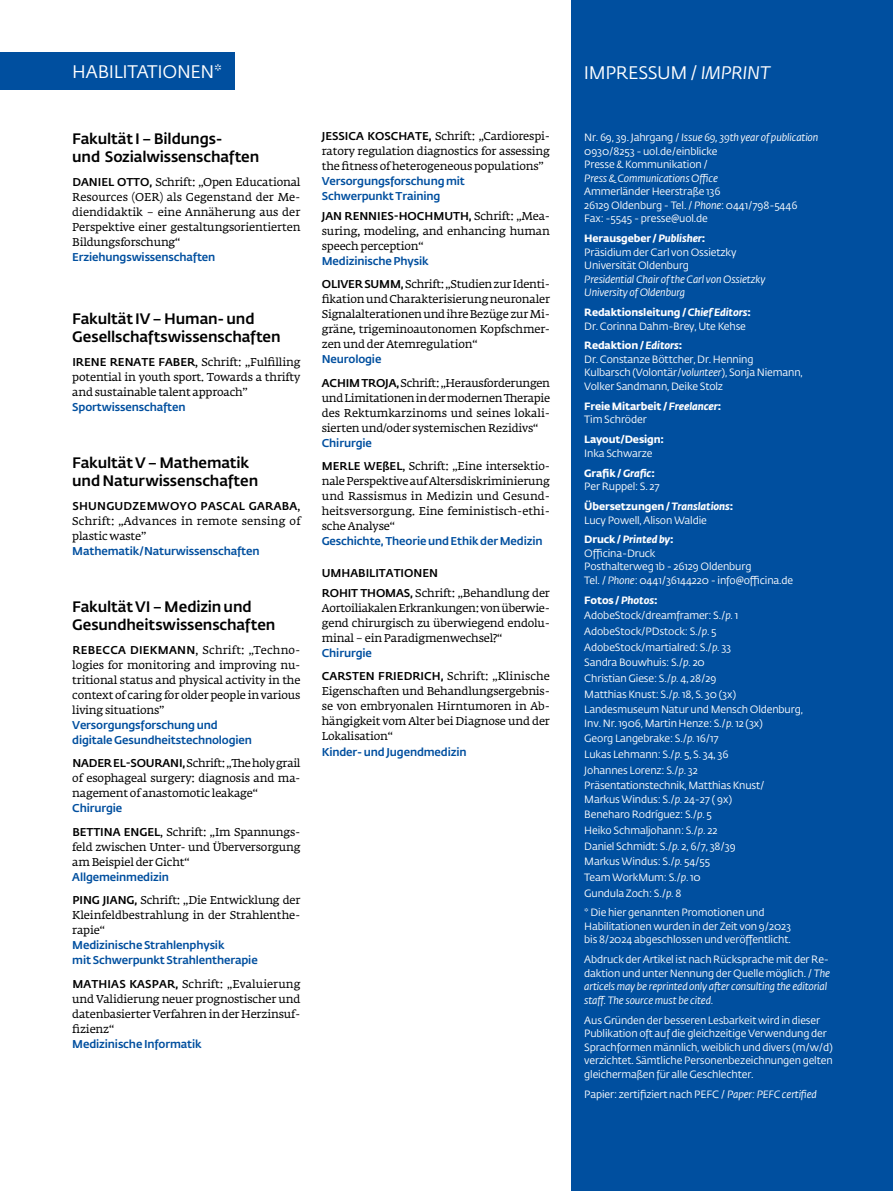
<style>
.page{position:relative;width:893px;height:1191px;background:#fff}
.page>*{position:absolute;margin:0;border:0;box-sizing:border-box;transform-origin:0 0}
.t1{font:18px "Fedra Sans Std";letter-spacing:-.02em;color:#fff}
.t2{font:500 15px/18px "Fedra Sans Std";letter-spacing:-.01em;color:#000}
.t3{font:11.25px/15px "Fedra Serif A Std";letter-spacing:-.015em;color:#000;text-align:justify}
.t4{font:500 11.25px/15px "Fedra Sans Std";letter-spacing:-.01em;color:#004f9f}
.t5{font:500 11.25px "Fedra Sans Std";color:#000}
.t6{font:11.25px/15px "Fedra Serif A Std";letter-spacing:.015em;color:#000}
.t7{font:500 11.25px "Fedra Sans Std";letter-spacing:.025em;color:#000}
.t8{font:10.5px/13.5px "Fedra Sans Std";letter-spacing:-.015em;color:#fff}
.t9{font:700 10.5px/13.5px "Fedra Sans Std";letter-spacing:-.01em;color:#fff}
.t10{font:italic 10.5px/13.5px "Fedra Sans Std";letter-spacing:-.015em;color:#fff}
.s1{font-family:"Fedra Sans Std";font-weight:500}
.s2{font-family:"Fedra Serif A Std";font-weight:400}
.s3{font-style:italic}
.s4{font-weight:700}
.s5{font-weight:700;font-style:italic}
.s6{font-weight:400}
</style>
<div class="page">
<div style="left:571px;top:0;width:322px;height:1191px;background:#004f9f"></div>
<div style="left:0;top:53px;width:235px;height:37px;background:#004f9f"></div>
<h1 class="t1" style="left:72px;top:61px;width:151px">HABILITATIONEN*</h1>
<h2 class="t2" style="left:72px;top:130px;width:189px">Fakultät I – Bildungs-<br>und Sozialwissenschaften</h2>
<p class="t3" style="left:72px;top:175px;width:230px"><span class="s1">DANIEL OTTO,</span> Schrift: „Open Educational Resources (OER) als Gegenstand der Me&shy;diendidaktik – eine Annäherung aus der Perspektive einer gestaltungsorientierten Bildungsforschung“</p>
<p class="t4" style="left:72px;top:249px;width:145px">Erziehungswissenschaften</p>
<h2 class="t2" style="left:72px;top:310px;width:210px">Fakultät IV – Human- und<br>Gesellschaftswissenschaften</h2>
<p class="t3" style="left:72px;top:355px;width:230px"><span class="s1">IRENE RENATE FABER</span>, Schrift: „Fulfilling potential in youth sport. Towards a thrifty and sustainable talent approach”</p>
<p class="t4" style="left:72px;top:399px;width:115px">Sportwissenschaften</p>
<h2 class="t2" style="left:72px;top:454px;width:187px">Fakultät V – Mathematik und Naturwissenschaften</h2>
<p class="t7" style="left:72px;top:499px;width:230px">SHUNGUDZEMWOYO PASCAL GARABA<span class="s2">,</span></p>
<p class="t6" style="left:72px;top:514px;width:230px">Schrift: „Advances in remote sensing of plastic waste”</p>
<p class="t4" style="left:72px;top:543px;width:189px">Mathematik/Naturwissenschaften</p>
<h2 class="t2" style="left:72px;top:598px;width:205px">Fakultät VI – Medizin und<br>Gesundheitswissenschaften</h2>
<p class="t3" style="left:72px;top:643px;width:230px"><span class="s1">REBECCA DIEKMANN</span>, Schrift: „Techno&shy;logies for monitoring and improving nu&shy;tritional status and physical activity in the context of caring for older people in various living situations”</p>
<p class="t4" style="left:72px;top:717px;width:181px">Versorgungsforschung und digitale Gesundheitstechnologien</p>
<p class="t3" style="left:72px;top:756px;width:230px"><span class="s1">NADER EL-SOURANI,</span> Schrift: „The holy grail of esophageal surgery: diagnosis and ma&shy;nagement of anastomotic leakage“</p>
<p class="t4" style="left:72px;top:801px;width:52px">Chirurgie</p>
<p class="t3" style="left:72px;top:825px;width:230px"><span class="s1">BETTINA ENGEL</span>, Schrift: „Im Spannungs&shy;feld zwischen Unter- und Überversorgung am Beispiel der Gicht“</p>
<p class="t4" style="left:72px;top:869px;width:98px">Allgemeinmedizin</p>
<p class="t3" style="left:72px;top:893px;width:230px"><span class="s1">PING JIANG,</span> Schrift: „Die Entwicklung der Kleinfeldbestrahlung in der Strahlenthe&shy;rapie“</p>
<p class="t4" style="left:72px;top:938px;width:187px">Medizinische Strahlenphysik<br>mit Schwerpunkt Strahlentherapie</p>
<p class="t3" style="left:72px;top:977px;width:230px"><span class="s1">MATHIAS KASPAR,</span> Schrift: „Evaluierung und Validierung neuer prognostischer und datenbasierter Verfahren in der Herzinsuf&shy;fizienz“</p>
<p class="t4" style="left:72px;top:1036px;width:131px">Medizinische Informatik</p>
<p class="t3" style="left:322px;top:130px;width:230px"><span class="s1">JESSICA KOSCHATE,</span> Schrift: „Cardiorespi&shy;ratory regulation diagnostics for assessing the fitness of heterogeneous populations”</p>
<p class="t4" style="left:322px;top:174px;width:145px">Versorgungsforschung mit<br>Schwerpunkt Training</p>
<p class="t5" style="left:322px;top:209px;width:230px">JAN RENNIES-HOCHMUTH, <span class="s2">Schrift: „Mea-</span></p>
<p class="t3" style="left:322px;top:224px;width:230px">suring, modeling, and enhancing human speech perception“</p>
<p class="t4" style="left:322px;top:253px;width:108px">Medizinische Physik</p>
<p class="t3" style="left:322px;top:278px;width:230px"><span class="s1">OLIVER SUMM,</span> Schrift: „Studien zur Identi&shy;fikation und Charakterisierung neuronaler Signalalterationen und ihre Bezüge zur Mi&shy;gräne, trigeminoautonomen Kopfschmer&shy;zen und der Atemregulation“</p>
<p class="t4" style="left:322px;top:352px;width:61px">Neurologie</p>
<p class="t3" style="left:322px;top:376px;width:230px"><span class="s1">ACHIM TROJA,</span> Schrift: „Herausforderungen und Limitationen in der modernen Therapie des Rektumkarzinoms und seines lokali&shy;sierten und/oder systemischen Rezidivs“</p>
<p class="t4" style="left:322px;top:435px;width:52px">Chirurgie</p>
<p class="t3" style="left:322px;top:460px;width:230px"><span class="s1">MERLE WEßEL</span>, Schrift: „Eine intersektio&shy;nale Perspektive auf Altersdiskriminierung und Rassismus in Medizin und Gesund&shy;heitsversorgung. Eine feministisch-ethi&shy;sche Analyse“</p>
<p class="t4" style="left:322px;top:534px;width:222px">Geschichte, Theorie und Ethik der Medizin</p>
<p class="t5" style="left:322px;top:566px;width:118px">UMHABILITATIONEN</p>
<p class="t3" style="left:322px;top:586px;width:230px"><span class="s1">ROHIT THOMAS,</span> Schrift: „Behandlung der Aortoiliakalen Erkrankungen: von überwie&shy;gend chirurgisch zu überwiegend endolu&shy;minal – ein Paradigmenwechsel?“</p>
<p class="t4" style="left:322px;top:645px;width:52px">Chirurgie</p>
<p class="t3" style="left:322px;top:669px;width:230px"><span class="s1">CARSTEN FRIEDRICH,</span> Schrift: „Klinische Eigenschaften und Behandlungsergebnis&shy;se von embryonalen Hirntumoren in Ab&shy;hängigkeit vom Alter bei Diagnose und der Lokalisation“</p>
<p class="t4" style="left:322px;top:744px;width:146px">Kinder- und Jugendmedizin</p>
<h1 class="t1" style="left:584px;top:62px;width:188px">IMPRESSUM / <span class="s3">IMPRINT</span></h1>
<p class="t8" style="left:584px;top:131px;width:236px">Nr. 69, 39. Jahrgang / <span class="s3">Issue 69, 39th year of publication<br></span>0930/8253 - uol.de/einblicke<br>Presse &amp; Kommunikation /</p>
<p class="t10" style="left:584px;top:171px;width:135px">Press &amp; Communications Office</p>
<p class="t8" style="left:584px;top:185px;width:215px">Ammerländer Heerstraße 136<br>26129 Oldenburg - Tel. / <span class="s3">Phone</span>: 0441/798-5446<br>Fax: -5545 - presse@uol.de</p>
<p class="t8" style="left:584px;top:232px;width:154px"><span class="s4">Herausgeber /</span> <span class="s5">Publisher</span><span class="s4">:<br></span>Präsidium der Carl von Ossietzky<br>Universität Oldenburg</p>
<p class="t10" style="left:584px;top:272px;width:183px">Presidential Chair of the Carl von Ossietzky<br>University of Oldenburg</p>
<p class="t8" style="left:584px;top:306px;width:168px"><span class="s4">Redaktionsleitung /</span> <span class="s5">Chief Editors</span><span class="s4">:<br></span>Dr. Corinna Dahm-Brey, Ute Kehse</p>
<p class="t8" style="left:584px;top:339px;width:220px"><span class="s4">Redaktion /</span> <span class="s5">Editors</span><span class="s4">:<br></span>Dr. Constanze Böttcher, Dr. Henning<br>Kulbarsch (Volontär/<span class="s3">volunteer</span>), Sonja Niemann, Volker Sandmann, Deike Stolz</p>
<p class="t9" style="left:584px;top:399px;width:139px">Freie Mitarbeit / <span class="s3">Freelancer</span>:<br><span class="s6">Tim Schröder</span></p>
<p class="t9" style="left:584px;top:433px;width:81px">Layout/Design:</p>
<p class="t8" style="left:584px;top:443px;width:72px;line-height:20px">Inka Schwarze<br><span class="s4">Grafik /</span> <span class="s5">Grafic</span><span class="s4">:</span></p>
<p class="t9" style="left:584px;top:476px;width:151px;line-height:20px"><span class="s6">Per Ruppel: S. 27<br></span>Übersetzungen / <span class="s3">Translations</span>:</p>
<p class="t8" style="left:584px;top:510px;width:124px;line-height:20px">Lucy Powell, Alison Waldie<br><span class="s4">Druck /</span> <span class="s5">Printed by</span><span class="s4">:</span></p>
<p class="t8" style="left:584px;top:546px;width:211px">Officina-Druck<br>Posthalterweg 1b - 26129 Oldenburg<br>Tel. / <span class="s3">Phone</span>: 0441/36144220 - info@officina.de</p>
<p class="t8" style="left:584px;top:592px;width:220px;line-height:15.6px"><span class="s4">Fotos /</span> <span class="s5">Photos</span><span class="s4">:<br></span>AdobeStock/dreamframer: S./<span class="s3">p.</span> 1<br>AdobeStock/PDstock: S./<span class="s3">p.</span> 5<br>AdobeStock/martialred: S./<span class="s3">p.</span> 33<br>Sandra Bouwhuis: S./<span class="s3">p.</span> 20<br>Christian Giese: S./<span class="s3">p.</span> 4, 28/29<br>Matthias Knust: S./<span class="s3">p.</span> 18, S. 30 (3x)<br>Landesmuseum Natur und Mensch Oldenburg,</p>
<p class="t8" style="left:584px;top:715px;width:182px;line-height:15.6px">Inv. Nr. 1906, Martin Henze: S./<span class="s3">p.</span> 12 (3x)<br>Georg Langebrake: S./<span class="s3">p.</span> 16/17<br>Lukas Lehmann: S./<span class="s3">p.</span> 5, S. 34, 36<br>Johannes Lorenz: S./<span class="s3">p.</span> 32<br>Präsentationstechnik, Matthias Knust/</p>
<p class="t8" style="left:584px;top:791px;width:153px;line-height:15.6px">Markus Windus: S./<span class="s3">p.</span> 24-27 ( 9x)<br>Beneharo Rodríguez: S./<span class="s3">p.</span> 5<br>Heiko Schmaljohann: S./<span class="s3">p.</span> 22<br>Daniel Schmidt: S./<span class="s3">p.</span> 2, 6/7, 38/39<br>Markus Windus: S./<span class="s3">p.</span> 54/55<br>Team WorkMum: S./<span class="s3">p.</span> 10<br>Gundula Zoch: S./<span class="s3">p.</span> 8</p>
<p class="t8" style="left:584px;top:906px;width:208px">* Die hier genannten Promotionen und<br>Habilitationen wurden in der Zeit von 9/2023 bis 8/2024 abgeschlossen und veröffentlicht.</p>
<p class="t8" style="left:584px;top:953px;width:247px">Abdruck der Artikel ist nach Rücksprache mit der Re&shy;daktion und unter Nennung der Quelle möglich. / <span class="s3">The articels may be reprinted only after consulting the editorial staff. The source must be cited.</span></p>
<p class="t8" style="left:584px;top:1013px;width:250px">Aus Gründen der besseren Lesbarkeit wird in dieser Publikation oft auf die gleichzeitige Verwendung der Sprachformen männlich, weiblich und divers (m/w/d) verzichtet. Sämtliche Personenbezeichnungen gelten gleichermaßen für alle Geschlechter.</p>
<p class="t8" style="left:584px;top:1087px;width:234px">Papier: zertifiziert nach PEFC / <span class="s3">Paper: PEFC certified</span></p>
</div>
